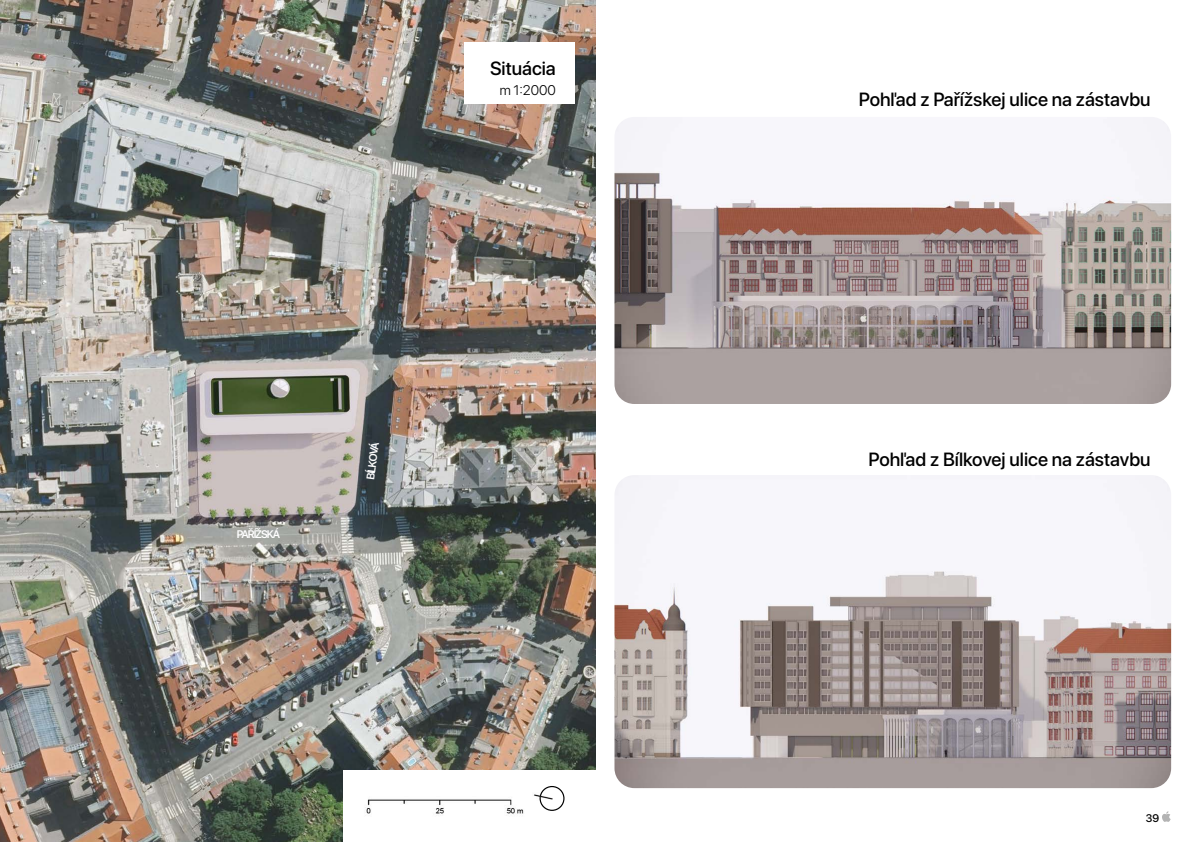
<style>
.page{position:relative;width:1191px;height:842px;background:#fff}
.page>*{position:absolute;margin:0;border:0;box-sizing:border-box;transform-origin:0 0}
.t1{font:500 19px "SF Pro Display";color:#000}
.t2{font:300 14px "SF Pro Display";color:#000}
.t3{font:600 11px "SF Pro Display";letter-spacing:-.1em;color:#fff}
.t4{font:500 11px "SF Pro Display";color:#000}
</style>
<div class="page">
<svg style="left:1162px;top:811px;width:8px;height:11px"></svg>
<img style="left:0;top:0;width:595px;height:842px">
<img style="left:343px;top:770px;width:252px;height:72px">
<img style="left:539px;top:786px;width:25px;height:25px">
<div style="left:464px;top:43px;width:110px;height:61px;background:#fff"></div>
<img style="left:614px;top:475px;width:557px;height:313px">
<img style="left:614px;top:117px;width:557px;height:287px">
<p class="t1" style="left:490px;top:54px;width:67px">Situácia</p>
<p class="t2" style="left:499px;top:80px;width:58px">m 1:2000</p>
<p class="t1" style="left:859px;top:86px;width:293px">Pohľad z Pařížskej ulice na zástavbu</p>
<p class="t3" style="left:237px;top:526px;width:45px">PAŘÍŽSKÁ</p>
<p class="t3" style="left:362px;top:478px;width:39px;rotate:-82deg">BÍLKOVÁ</p>
<p class="t1" style="left:868px;top:446px;width:283px">Pohľad z Bílkovej ulice na zástavbu</p>
<p class="t4" style="left:1146px;top:810px;width:15px">39</p>
</div>
